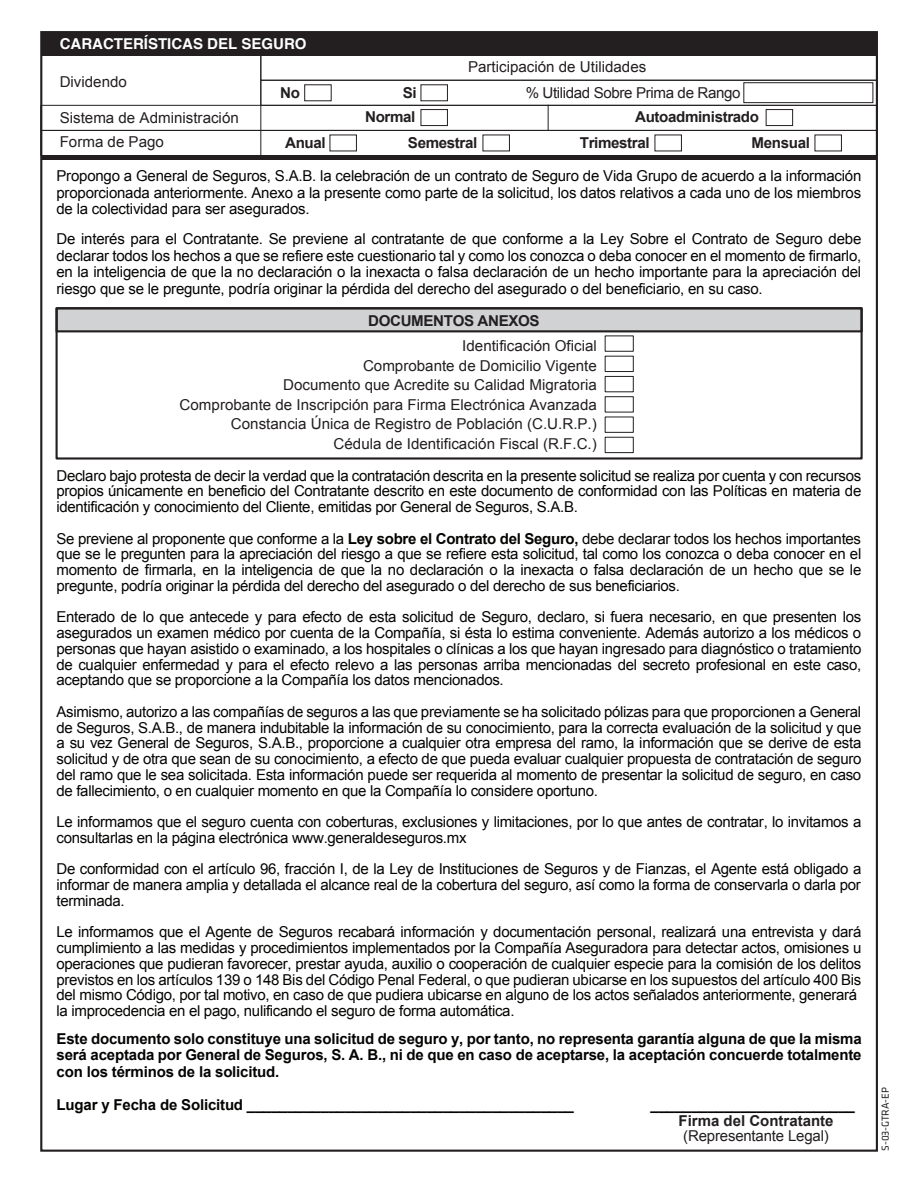
<style>
.page{position:relative;width:918px;height:1188px;background:#fff}
.page>*{position:absolute;margin:0;border:0;box-sizing:border-box;transform-origin:0 0}
.t1{font:15px/15.8px "Arial";letter-spacing:-.02em;color:#040503;text-align:justify}
.t2{font:15px/19.5px "Arial";color:#231f20;text-align:right}
.t3{font:700 15px/16.5px "Arial";letter-spacing:-.01em;color:#040503;text-align:justify}
.t4{font:700 15px "Arial";letter-spacing:-.025em;color:#231f20}
.t5{font:15px "Arial";letter-spacing:-.025em;color:#231f20}
.t6{font:700 15px "Helvetica";color:#fff}
.t7{font:700 15px "Arial";color:#231f20}
.t8{font:10.5px "Klavika";letter-spacing:-.01em;color:#231f20}
.s1{font-weight:700}
</style>
<div class="page">
<div style="left:42px;top:32px;width:835px;height:23px;background:#231f20"></div>
<div style="left:260px;top:55px;width:618px;height:26px;border:1px solid #231f20"></div>
<div style="left:260px;top:80px;width:618px;height:26px;border:1px solid #231f20"></div>
<div style="left:40px;top:105px;width:838px;height:26px;border:1px solid #231f20"></div>
<div style="left:40px;top:130px;width:838px;height:26px;border:1px solid #231f20"></div>
<hr style="left:260px;top:56px;width:1px;height:100px;background:#231f20">
<svg style="left:548px;top:105px;width:1px;height:25px"></svg>
<hr style="left:41px;top:156px;width:836px;height:4px;background:#231f20">
<div style="left:421px;top:109px;width:27px;height:17px;border:1px solid #231f20"></div>
<div style="left:744px;top:83px;width:129px;height:20px;border:1px solid #231f20"></div>
<div style="left:766px;top:109px;width:27px;height:17px;border:1px solid #231f20"></div>
<div style="left:57px;top:308px;width:805px;height:23px;background:#d1d2d4"></div>
<div style="left:56px;top:307px;width:807px;height:25px;border:2px solid #231f20"></div>
<div style="left:56px;top:307px;width:807px;height:153px;border:2px solid #231f20"></div>
<div style="left:605px;top:356px;width:29px;height:16px;border:1px solid #231f20"></div>
<div style="left:605px;top:376px;width:29px;height:16px;border:1px solid #231f20"></div>
<div style="left:605px;top:396px;width:29px;height:16px;border:1px solid #231f20"></div>
<div style="left:605px;top:417px;width:29px;height:16px;border:1px solid #231f20"></div>
<div style="left:605px;top:437px;width:29px;height:16px;border:1px solid #231f20"></div>
<p class="t6" style="left:60px;top:32px;width:248px">CARACTERÍSTICAS DEL SEGURO</p>
<p class="t2" style="left:60px;top:73px;width:69px">Dividendo</p>
<p class="t2" style="left:60px;top:108px;width:181px">Sistema de Administración</p>
<p class="t2" style="left:468px;top:57px;width:180px">Participación de Utilidades</p>
<p class="t4" style="left:280px;top:82px;width:21px">No</p>
<p class="t4" style="left:403px;top:82px;width:15px">Si</p>
<p class="t5" style="left:526px;top:83px;width:216px">% Utilidad Sobre Prima de Rango</p>
<p class="t4" style="left:365px;top:107px;width:52px">Normal</p>
<p class="t4" style="left:635px;top:107px;width:125px">Autoadministrado</p>
<p class="t2" style="left:60px;top:133px;width:106px">Forma de Pago</p>
<p class="t4" style="left:285px;top:133px;width:42px">Anual</p>
<p class="t4" style="left:408px;top:133px;width:71px">Semestral</p>
<p class="t4" style="left:580px;top:133px;width:71px">Trimestral</p>
<p class="t4" style="left:752px;top:133px;width:60px">Mensual</p>
<p class="t1" style="left:56px;top:168px;width:806px;line-height:16.5px">Propongo a General de Seguros, S.A.B. la celebración de un contrato de Seguro de Vida Grupo de acuerdo a la información proporcionada anteriormente. Anexo a la presente como parte de la solicitud, los datos relativos a cada uno de los miembros de la colectividad para ser asegurados.</p>
<p class="t1" style="left:56px;top:231px;width:806px;line-height:16.5px">De interés para el Contratante. Se previene al contratante de que conforme a la Ley Sobre el Contrato de Seguro debe declarar todos los hechos a que se refiere este cuestionario tal y como los conozca o deba conocer en el momento de firmarlo, en la inteligencia de que la no declaración o la inexacta o falsa declaración de un hecho importante para la apreciación del riesgo que se le pregunte, podría originar la pérdida del derecho del asegurado o del beneficiario, en su caso.</p>
<p class="t4" style="left:368px;top:311px;width:173px">DOCUMENTOS ANEXOS</p>
<p class="t2" style="left:180px;top:336px;width:419px">Identificación Oficial<br>Comprobante de Domicilio Vigente<br>Documento que Acredite su Calidad Migratoria<br>Comprobante de Inscripción para Firma Electrónica Avanzada Constancia Única de Registro de Población (C.U.R.P.)<br>Cédula de Identificación Fiscal (R.F.C.)</p>
<p class="t1" style="left:56px;top:468px;width:806px">Declaro bajo protesta de decir la verdad que la contratación descrita en la presente solicitud se realiza por cuenta y con recursos propios únicamente en beneficio del Contratante descrito en este documento de conformidad con las Políticas en materia de identificación y conocimiento del Cliente, emitidas por General de Seguros, S.A.B.</p>
<p class="t1" style="left:56px;top:531px;width:806px">Se previene al proponente que conforme a la <span class="s1">Ley sobre el Contrato del Seguro,</span> debe declarar todos los hechos importantes que se le pregunten para la apreciación del riesgo a que se refiere esta solicitud, tal como los conozca o deba conocer en el momento de firmarla, en la inteligencia de que la no declaración o la inexacta o falsa declaración de un hecho que se le pregunte, podría originar la pérdida del derecho del asegurado o del derecho de sus beneficiarios.</p>
<p class="t1" style="left:56px;top:609px;width:806px">Enterado de lo que antecede y para efecto de esta solicitud de Seguro, declaro, si fuera necesario, en que presenten los asegurados un examen médico por cuenta de la Compañía, si ésta lo estima conveniente. Además autorizo a los médicos o personas que hayan asistido o examinado, a los hospitales o clínicas a los que hayan ingresado para diagnóstico o tratamiento de cualquier enfermedad y para el efecto relevo a las personas arriba mencionadas del secreto profesional en este caso, aceptando que se proporcione a la Compañía los datos mencionados.</p>
<p class="t1" style="left:56px;top:704px;width:806px">Asimismo, autorizo a las compañías de seguros a las que previamente se ha solicitado pólizas para que proporcionen a General de Seguros, S.A.B., de manera indubitable la información de su conocimiento, para la correcta evaluación de la solicitud y que a su vez General de Seguros, S.A.B., proporcione a cualquier otra empresa del ramo, la información que se derive de esta solicitud y de otra que sean de su conocimiento, a efecto de que pueda evaluar cualquier propuesta de contratación de seguro del ramo que le sea solicitada. Esta información puede ser requerida al momento de presentar la solicitud de seguro, en caso de fallecimiento, o en cualquier momento en que la Compañía lo considere oportuno.</p>
<p class="t1" style="left:56px;top:814px;width:806px">Le informamos que el seguro cuenta con coberturas, exclusiones y limitaciones, por lo que antes de contratar, lo invitamos a consultarlas en la página electrónica www.generaldeseguros.mx</p>
<p class="t1" style="left:56px;top:861px;width:806px">De conformidad con el artículo 96, fracción I, de la Ley de Instituciones de Seguros y de Fianzas, el Agente está obligado a informar de manera amplia y detallada el alcance real de la cobertura del seguro, así como la forma de conservarla o darla por terminada.</p>
<p class="t1" style="left:56px;top:924px;width:806px;text-align:left">Le informamos que el Agente de Seguros recabará información y documentación personal, realizará una entrevista y dará cumplimiento a las medidas y procedimientos implementados por la Compañía Aseguradora para detectar actos, omisiones u operaciones que pudieran favorecer, prestar ayuda, auxilio o cooperación de cualquier especie para la comisión de los delitos previstos en los artículos 139 o 148 Bis del Código Penal Federal, o que pudieran ubicarse en los supuestos del artículo 400 Bis del mismo Código, por tal motivo, en caso de que pudiera ubicarse en alguno de los actos señalados anteriormente, generará la improcedencia en el pago, nulificando el seguro de forma automática.</p>
<p class="t3" style="left:57px;top:1031px;width:807px">Este documento solo constituye una solicitud de seguro y, por tanto, no representa garantía alguna de que la misma será aceptada por General de Seguros, S. A. B., ni de que en caso de aceptarse, la aceptación concuerde totalmente con los términos de la solicitud.</p>
<p class="t3" style="left:57px;top:1097px;width:519px">Lugar y Fecha de Solicitud ________________________________________</p>
<p class="t3" style="left:651px;top:1097px;width:206px">_________________________</p>
<p class="t7" style="left:679px;top:1111px;width:157px">Firma del Contratante</p>
<p class="t2" style="left:683px;top:1126px;width:147px">(Representante Legal)</p>
<p class="t8" style="left:879px;top:1151px;width:65px;rotate:-90deg">S-03-GTRA-EP</p>
</div>
